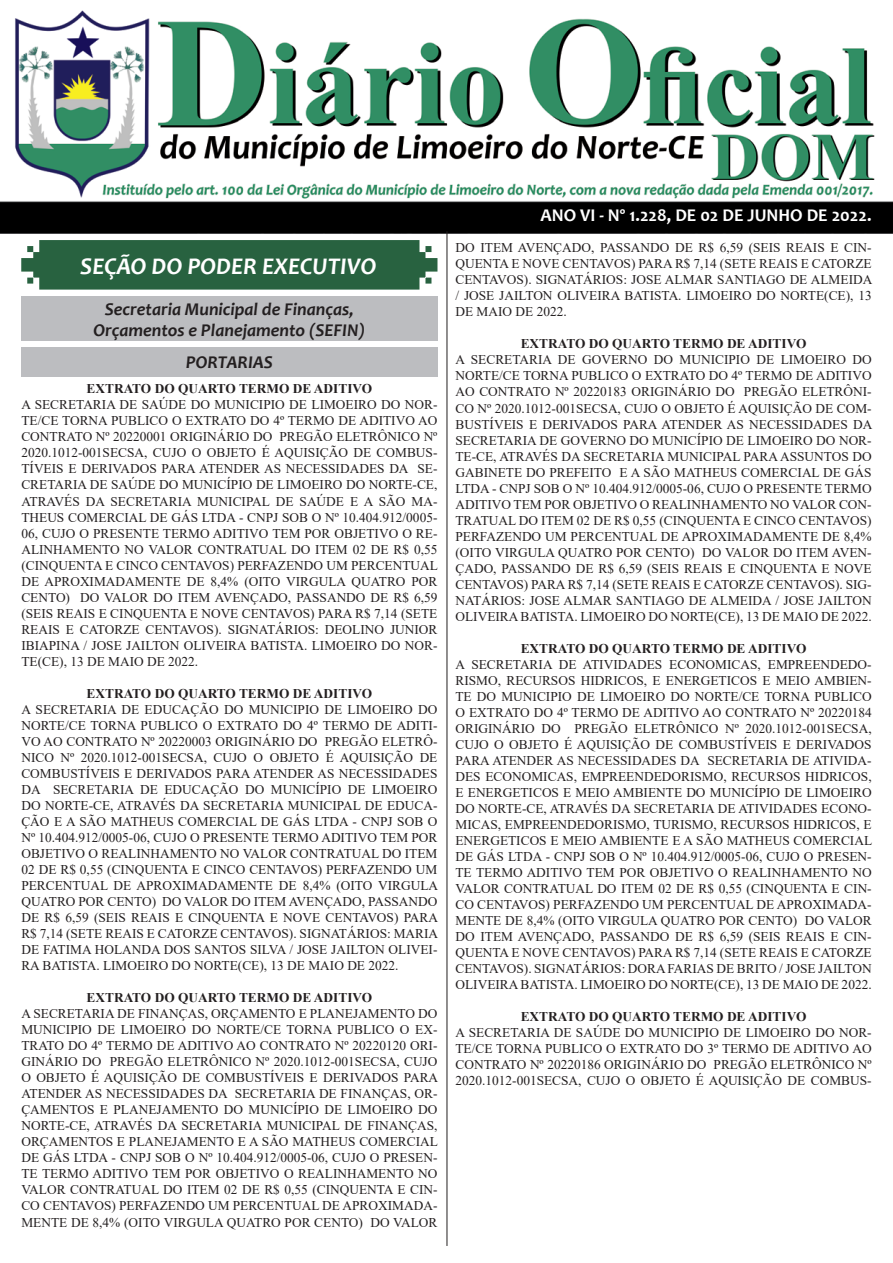
<style>
.page{position:relative;width:893px;height:1263px;background:#fff}
.page>*{position:absolute;margin:0;border:0;box-sizing:border-box;transform-origin:0 0}
.t1{font:italic 700 24px "Candara";color:#fff}
.t2{font:italic 700 18px "Candara";color:#231f20}
.t3{font:700 18px "Candara";color:#fff}
.t4{font:13.35px/16px "Times New Roman";color:#231f20;text-align:justify}
.t5{font:700 13.35px "Times New Roman";color:#231f20}
</style>
<div class="page">
<img style="left:0;top:10px;width:893px;height:224px">
<svg style="left:21px;top:240px;width:416px;height:50px;background:#346a4a"></svg>
<hr style="left:447px;top:231px;width:1px;height:1015px;background:#231f20">
<div style="left:21px;top:297px;width:416px;height:44px;background:#bcbdc0"></div>
<div style="left:21px;top:347px;width:416px;height:30px;background:#bcbdc0"></div>
<p class="t1" style="left:80px;top:251px;width:298px">SEÇÃO DO PODER EXECUTIVO</p>
<p class="t2" style="left:105px;top:297px;width:250px">Secretaria Municipal de Finanças,</p>
<p class="t2" style="left:93px;top:319px;width:273px">Orçamentos e Planejamento (SEFIN)</p>
<p class="t2" style="left:186px;top:351px;width:89px">PORTARIAS</p>
<p class="t5" style="left:87px;top:379px;width:287px">EXTRATO DO QUARTO TERMO DE ADITIVO</p>
<p class="t4" style="left:21px;top:396px;width:418px">A SECRETARIA DE SAÚDE DO MUNICIPIO DE LIMOEIRO DO NOR-TE/CE TORNA PUBLICO O EXTRATO DO 4º TERMO DE ADITIVO AO CONTRATO Nº 20220001 ORIGINÁRIO DO PREGÃO ELETRÔNICO Nº 2020.1012-001SECSA, CUJO O OBJETO É AQUISIÇÃO DE COMBUS-TÍVEIS E DERIVADOS PARA ATENDER AS NECESSIDADES DA SE-CRETARIA DE SAÚDE DO MUNICÍPIO DE LIMOEIRO DO NORTE-CE, ATRAVÉS DA SECRETARIA MUNICIPAL DE SAÚDE E A SÃO MA-THEUS COMERCIAL DE GÁS LTDA - CNPJ SOB O Nº 10.404.912/0005- 06, CUJO O PRESENTE TERMO ADITIVO TEM POR OBJETIVO O RE-ALINHAMENTO NO VALOR CONTRATUAL DO ITEM 02 DE R$ 0,55 (CINQUENTA E CINCO CENTAVOS) PERFAZENDO UM PERCENTUAL DE APROXIMADAMENTE DE 8,4% (OITO VIRGULA QUATRO POR CENTO) DO VALOR DO ITEM AVENÇADO, PASSANDO DE R$ 6,59 (SEIS REAIS E CINQUENTA E NOVE CENTAVOS) PARA R$ 7,14 (SETE REAIS E CATORZE CENTAVOS). SIGNATÁRIOS: DEOLINO JUNIOR IBIAPINA / JOSE JAILTON OLIVEIRA BATISTA. LIMOEIRO DO NOR-TE(CE), 13 DE MAIO DE 2022.</p>
<p class="t5" style="left:87px;top:684px;width:287px">EXTRATO DO QUARTO TERMO DE ADITIVO</p>
<p class="t4" style="left:21px;top:701px;width:418px">A SECRETARIA DE EDUCAÇÃO DO MUNICIPIO DE LIMOEIRO DO NORTE/CE TORNA PUBLICO O EXTRATO DO 4º TERMO DE ADITI-VO AO CONTRATO Nº 20220003 ORIGINÁRIO DO PREGÃO ELETRÔ-NICO Nº 2020.1012-001SECSA, CUJO O OBJETO É AQUISIÇÃO DE COMBUSTÍVEIS E DERIVADOS PARA ATENDER AS NECESSIDADES DA SECRETARIA DE EDUCAÇÃO DO MUNICÍPIO DE LIMOEIRO DO NORTE-CE, ATRAVÉS DA SECRETARIA MUNICIPAL DE EDUCA-ÇÃO E A SÃO MATHEUS COMERCIAL DE GÁS LTDA - CNPJ SOB O Nº 10.404.912/0005-06, CUJO O PRESENTE TERMO ADITIVO TEM POR OBJETIVO O REALINHAMENTO NO VALOR CONTRATUAL DO ITEM 02 DE R$ 0,55 (CINQUENTA E CINCO CENTAVOS) PERFAZENDO UM PERCENTUAL DE APROXIMADAMENTE DE 8,4% (OITO VIRGULA QUATRO POR CENTO) DO VALOR DO ITEM AVENÇADO, PASSANDO DE R$ 6,59 (SEIS REAIS E CINQUENTA E NOVE CENTAVOS) PARA R$ 7,14 (SETE REAIS E CATORZE CENTAVOS). SIGNATÁRIOS: MARIA DE FATIMA HOLANDA DOS SANTOS SILVA / JOSE JAILTON OLIVEI-RA BATISTA. LIMOEIRO DO NORTE(CE), 13 DE MAIO DE 2022.</p>
<p class="t5" style="left:87px;top:988px;width:287px">EXTRATO DO QUARTO TERMO DE ADITIVO</p>
<p class="t4" style="left:21px;top:1005px;width:418px">A SECRETARIA DE FINANÇAS, ORÇAMENTO E PLANEJAMENTO DO MUNICIPIO DE LIMOEIRO DO NORTE/CE TORNA PUBLICO O EX-TRATO DO 4º TERMO DE ADITIVO AO CONTRATO Nº 20220120 ORI-GINÁRIO DO PREGÃO ELETRÔNICO Nº 2020.1012-001SECSA, CUJO O OBJETO É AQUISIÇÃO DE COMBUSTÍVEIS E DERIVADOS PARA ATENDER AS NECESSIDADES DA SECRETARIA DE FINANÇAS, OR-ÇAMENTOS E PLANEJAMENTO DO MUNICÍPIO DE LIMOEIRO DO NORTE-CE, ATRAVÉS DA SECRETARIA MUNICIPAL DE FINANÇAS, ORÇAMENTOS E PLANEJAMENTO E A SÃO MATHEUS COMERCIAL DE GÁS LTDA - CNPJ SOB O Nº 10.404.912/0005-06, CUJO O PRESEN-TE TERMO ADITIVO TEM POR OBJETIVO O REALINHAMENTO NO VALOR CONTRATUAL DO ITEM 02 DE R$ 0,55 (CINQUENTA E CIN-CO CENTAVOS) PERFAZENDO UM PERCENTUAL DE APROXIMADA-MENTE DE 8,4% (OITO VIRGULA QUATRO POR CENTO) DO VALOR</p>
<p class="t3" style="left:540px;top:204px;width:333px">ANO VI - Nº 1.228, DE 02 DE JUNHO DE 2022.</p>
<p class="t4" style="left:455px;top:239px;width:418px">DO ITEM AVENÇADO, PASSANDO DE R$ 6,59 (SEIS REAIS E CIN-QUENTA E NOVE CENTAVOS) PARA R$ 7,14 (SETE REAIS E CATORZE CENTAVOS). SIGNATÁRIOS: JOSE ALMAR SANTIAGO DE ALMEIDA / JOSE JAILTON OLIVEIRA BATISTA. LIMOEIRO DO NORTE(CE), 13<br>DE MAIO DE 2022.</p>
<p class="t5" style="left:521px;top:334px;width:287px">EXTRATO DO QUARTO TERMO DE ADITIVO</p>
<p class="t4" style="left:455px;top:351px;width:418px">A SECRETARIA DE GOVERNO DO MUNICIPIO DE LIMOEIRO DO NORTE/CE TORNA PUBLICO O EXTRATO DO 4º TERMO DE ADITIVO AO CONTRATO Nº 20220183 ORIGINÁRIO DO PREGÃO ELETRÔNI-CO Nº 2020.1012-001SECSA, CUJO O OBJETO É AQUISIÇÃO DE COM-BUSTÍVEIS E DERIVADOS PARA ATENDER AS NECESSIDADES DA SECRETARIA DE GOVERNO DO MUNICÍPIO DE LIMOEIRO DO NOR-TE-CE, ATRAVÉS DA SECRETARIA MUNICIPAL PARA ASSUNTOS DO GABINETE DO PREFEITO E A SÃO MATHEUS COMERCIAL DE GÁS LTDA - CNPJ SOB O Nº 10.404.912/0005-06, CUJO O PRESENTE TERMO ADITIVO TEM POR OBJETIVO O REALINHAMENTO NO VALOR CON-TRATUAL DO ITEM 02 DE R$ 0,55 (CINQUENTA E CINCO CENTAVOS)<br>PERFAZENDO UM PERCENTUAL DE APROXIMADAMENTE DE 8,4% (OITO VIRGULA QUATRO POR CENTO) DO VALOR DO ITEM AVEN-ÇADO, PASSANDO DE R$ 6,59 (SEIS REAIS E CINQUENTA E NOVE CENTAVOS) PARA R$ 7,14 (SETE REAIS E CATORZE CENTAVOS). SIG-NATÁRIOS: JOSE ALMAR SANTIAGO DE ALMEIDA / JOSE JAILTON OLIVEIRA BATISTA. LIMOEIRO DO NORTE(CE), 13 DE MAIO DE 2022.</p>
<p class="t5" style="left:521px;top:639px;width:287px">EXTRATO DO QUARTO TERMO DE ADITIVO</p>
<p class="t4" style="left:455px;top:656px;width:418px">A SECRETARIA DE ATIVIDADES ECONOMICAS, EMPREENDEDO-RISMO, RECURSOS HIDRICOS, E ENERGETICOS E MEIO AMBIEN-TE DO MUNICIPIO DE LIMOEIRO DO NORTE/CE TORNA PUBLICO O EXTRATO DO 4º TERMO DE ADITIVO AO CONTRATO Nº 20220184<br>ORIGINÁRIO DO PREGÃO ELETRÔNICO Nº 2020.1012-001SECSA, CUJO O OBJETO É AQUISIÇÃO DE COMBUSTÍVEIS E DERIVADOS PARA ATENDER AS NECESSIDADES DA SECRETARIA DE ATIVIDA-DES ECONOMICAS, EMPREENDEDORISMO, RECURSOS HIDRICOS, E ENERGETICOS E MEIO AMBIENTE DO MUNICÍPIO DE LIMOEIRO DO NORTE-CE, ATRAVÉS DA SECRETARIA DE ATIVIDADES ECONO-MICAS, EMPREENDEDORISMO, TURISMO, RECURSOS HIDRICOS, E ENERGETICOS E MEIO AMBIENTE E A SÃO MATHEUS COMERCIAL DE GÁS LTDA - CNPJ SOB O Nº 10.404.912/0005-06, CUJO O PRESEN-TE TERMO ADITIVO TEM POR OBJETIVO O REALINHAMENTO NO VALOR CONTRATUAL DO ITEM 02 DE R$ 0,55 (CINQUENTA E CIN-CO CENTAVOS) PERFAZENDO UM PERCENTUAL DE APROXIMADA-MENTE DE 8,4% (OITO VIRGULA QUATRO POR CENTO) DO VALOR DO ITEM AVENÇADO, PASSANDO DE R$ 6,59 (SEIS REAIS E CIN-QUENTA E NOVE CENTAVOS) PARA R$ 7,14 (SETE REAIS E CATORZE CENTAVOS). SIGNATÁRIOS: DORA FARIAS DE BRITO / JOSE JAILTON OLIVEIRA BATISTA. LIMOEIRO DO NORTE(CE), 13 DE MAIO DE 2022.</p>
<p class="t5" style="left:521px;top:1007px;width:287px">EXTRATO DO QUARTO TERMO DE ADITIVO</p>
<p class="t4" style="left:455px;top:1024px;width:418px">A SECRETARIA DE SAÚDE DO MUNICIPIO DE LIMOEIRO DO NOR-TE/CE TORNA PUBLICO O EXTRATO DO 3º TERMO DE ADITIVO AO CONTRATO Nº 20220186 ORIGINÁRIO DO PREGÃO ELETRÔNICO Nº 2020.1012-001SECSA, CUJO O OBJETO É AQUISIÇÃO DE COMBUS-</p>
</div>
